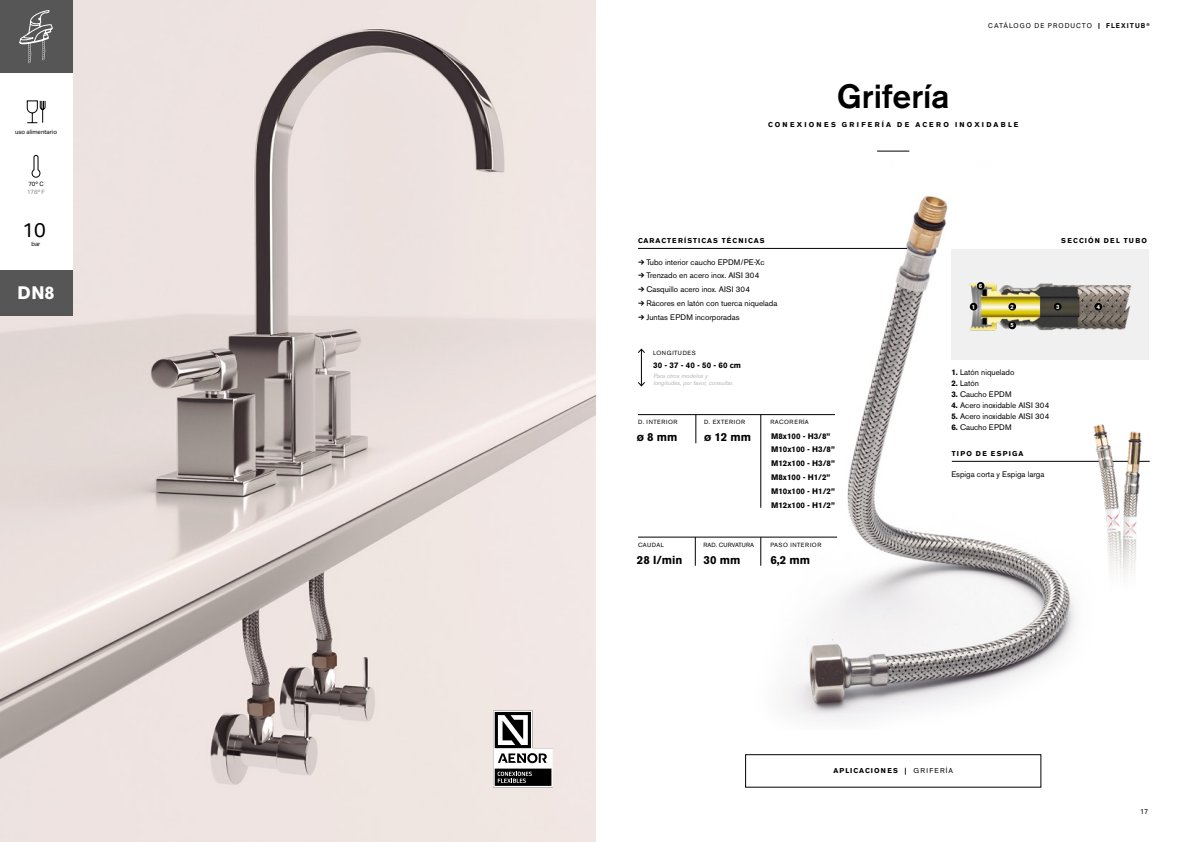
<style>
.page{position:relative;width:1191px;height:842px;background:#fff}
.page>*{position:absolute;margin:0;border:0;box-sizing:border-box;transform-origin:0 0}
.t1{font:500 33.4px "Akzidenz Grotesk BE";color:#000}
.t2{font:19.7px "Aktiv Grotesk Geberit";color:#000}
.t3{font:700 18px "Akzidenz Grotesk BE";color:#fff}
.t4{font:700 11.6px "Akzidenz Grotesk BE";color:#000}
.t5{font:8px "Akzidenz Grotesk BE";color:#000}
.t6{font:700 8px/13.8px "Akzidenz Grotesk BE";color:#000}
.t7{font:700 8px "Akzidenz Grotesk BE";letter-spacing:.02em;color:#000}
.t8{font:700 7px "Akzidenz Grotesk BE";letter-spacing:.15em;color:#000}
.t9{font:700 7px "Akzidenz Grotesk BE";letter-spacing:.32em;color:#000}
.t10{font:700 7px "Akzidenz Grotesk BE";letter-spacing:.17em;color:#000}
.t11{font:7px "Aktiv Grotesk Geberit";color:#000}
.t12{font:6.8px "Aktiv Grotesk Geberit";letter-spacing:.14em;color:#000}
.t13{font:italic 6px/7px "Akzidenz Grotesk BE";color:#b1b2b3}
.t14{font:6px "Akzidenz Grotesk BE";letter-spacing:.095em;color:#000}
.t15{font:6px "Aktiv Grotesk Geberit";color:#000}
.t16{font:6px "Akzidenz Grotesk BE";letter-spacing:.075em;color:#000}
.t17{font:6px "Akzidenz Grotesk BE";color:#000}
.t18{font:700 6px "Akzidenz Grotesk BE";color:#fff}
.t19{font:6px "Aktiv Grotesk Geberit";color:#878786}
.s1{font-weight:700}
.s2{font-family:"Aktiv Grotesk Geberit";font-weight:700}
.s3{font-weight:400}
</style>
<div class="page">
<img style="left:638px;top:195px;width:512px;height:525px">
<img style="left:0;top:0;width:595px;height:842px">
<div style="left:0;top:72px;width:72px;height:198px;background:#fff"></div>
<svg style="left:32px;top:155px;width:8px;height:23px"></svg>
<svg style="left:27px;top:100px;width:19px;height:23px"></svg>
<div style="left:745px;top:754px;width:296px;height:33px;border:1px solid #000"></div>
<hr style="left:638px;top:248px;width:269px;height:1px;background:#000">
<hr style="left:877px;top:151px;width:32px;height:1px;background:#000">
<svg style="left:493px;top:710px;width:60px;height:77px"></svg>
<hr style="left:638px;top:414px;width:197px;height:1px;background:#000">
<svg style="left:695px;top:415px;width:1px;height:28px"></svg>
<hr style="left:760px;top:415px;width:1px;height:93px;background:#000">
<hr style="left:951px;top:461px;width:198px;height:1px;background:#000">
<img style="left:1083px;top:409px;width:60px;height:199px">
<hr style="left:641px;top:349px;width:1px;height:37px;background:#000">
<svg style="left:638px;top:348px;width:7px;height:5px"></svg>
<svg style="left:638px;top:382px;width:7px;height:5px"></svg>
<hr style="left:638px;top:537px;width:199px;height:1px;background:#000">
<svg style="left:695px;top:537px;width:1px;height:29px"></svg>
<svg style="left:760px;top:537px;width:1px;height:29px"></svg>
<div style="left:950px;top:250px;width:198px;height:110px;background:#f0f0f0"></div>
<img style="left:969px;top:282px;width:163px;height:49px">
<div style="left:969px;top:303px;width:8px;height:7px;background:#000;border-radius:50%"></div>
<div style="left:1008px;top:303px;width:8px;height:7px;background:#000;border-radius:50%"></div>
<div style="left:1053px;top:303px;width:8px;height:7px;background:#000;border-radius:50%"></div>
<div style="left:1094px;top:303px;width:8px;height:7px;background:#000;border-radius:50%"></div>
<div style="left:1008px;top:322px;width:8px;height:7px;background:#000;border-radius:50%"></div>
<div style="left:977px;top:282px;width:7px;height:8px;background:#000;border-radius:50%"></div>
<div style="left:0;top:0;width:72px;height:72px;background:#565656"></div>
<svg style="left:20px;top:10px;width:32px;height:53px"></svg>
<div style="left:0;top:270px;width:72px;height:45px;background:#565656"></div>
<p class="t15" style="left:15px;top:129px;width:43px">uso alimentario</p>
<p class="t15" style="left:28px;top:180px;width:17px">70º C</p>
<p class="t19" style="left:27px;top:189px;width:19px">178º F</p>
<h2 class="t2" style="left:23px;top:218px;width:25px">10</h2>
<p class="t15" style="left:31px;top:240px;width:11px">bar</p>
<h3 class="t3" style="left:17px;top:283px;width:39px">DN8</h3>
<p class="t12" style="left:988px;top:22px;width:163px">CATÁLOGO DE PRODUCTO <span class="s1">| FLEXITUB®</span></p>
<h1 class="t1" style="left:837px;top:76px;width:114px">Grifería</h1>
<p class="t9" style="left:768px;top:121px;width:252px">CONEXIONES GRIFERÍA DE ACERO INOXIDABLE</p>
<p class="t8" style="left:638px;top:236px;width:128px">CARACTERÍSTICAS TÉCNICAS</p>
<p class="t10" style="left:1061px;top:236px;width:87px">SECCIÓN DEL TUBO</p>
<p class="t5" style="left:638px;top:257px;width:128px"><span class="s2">→</span> Tubo interior caucho EPDM/PE-Xc</p>
<p class="t5" style="left:638px;top:271px;width:123px"><span class="s2">→</span> Trenzado en acero inox. AISI 304</p>
<p class="t5" style="left:638px;top:285px;width:113px"><span class="s2">→</span> Casquillo acero inox. AISI 304</p>
<p class="t5" style="left:638px;top:298px;width:141px"><span class="s2">→</span> Rácores en latón con tuerca niquelada</p>
<p class="t5" style="left:638px;top:312px;width:103px"><span class="s2">→</span> Juntas EPDM incorporadas</p>
<p class="t18" style="left:979px;top:282px;width:5px">6</p>
<p class="t18" style="left:972px;top:303px;width:5px">1</p>
<p class="t18" style="left:1010px;top:303px;width:5px">2</p>
<p class="t18" style="left:1056px;top:303px;width:5px">3</p>
<p class="t18" style="left:1096px;top:303px;width:5px">4</p>
<p class="t18" style="left:1010px;top:322px;width:5px">5</p>
<p class="t14" style="left:653px;top:349px;width:44px">LONGITUDES</p>
<p class="t13" style="left:653px;top:373px;width:82px">Para otros modelos y longitudes, por favor, consultar.</p>
<p class="t7" style="left:653px;top:360px;width:89px">30 - 37 - 40 - 50 - 60 cm</p>
<p class="t14" style="left:638px;top:419px;width:41px">D. INTERIOR</p>
<p class="t14" style="left:704px;top:419px;width:43px">D. EXTERIOR</p>
<p class="t16" style="left:770px;top:419px;width:40px">RACORERÍA</p>
<h3 class="t4" style="left:637px;top:430px;width:42px">ø 8 mm</h3>
<h3 class="t4" style="left:704px;top:430px;width:49px">ø 12 mm</h3>
<p class="t6" style="left:771px;top:429px;width:65px">M8x100 - H3/8”<br>M10x100 - H3/8”<br>M12x100 - H3/8”<br>M8x100 - H1/2”<br>M10x100 - H1/2”<br>M12x100 - H1/2”</p>
<p class="t16" style="left:638px;top:541px;width:27px">CAUDAL</p>
<p class="t17" style="left:703px;top:541px;width:52px">RAD. CURVATURA</p>
<p class="t14" style="left:770px;top:541px;width:52px">PASO INTERIOR</p>
<h3 class="t4" style="left:637px;top:553px;width:47px">28 l/min</h3>
<h3 class="t4" style="left:703px;top:553px;width:39px">30 mm</h3>
<h3 class="t4" style="left:770px;top:553px;width:41px">6,2 mm</h3>
<p class="t5" style="left:951px;top:368px;width:64px"><span class="s1">1.</span> Latón niquelado</p>
<p class="t5" style="left:951px;top:379px;width:29px"><span class="s1">2.</span> Latón</p>
<p class="t5" style="left:951px;top:390px;width:62px"><span class="s1">3.</span> Caucho EPDM</p>
<p class="t5" style="left:951px;top:401px;width:100px"><span class="s1">4.</span> Acero inoxidable AISI 304</p>
<p class="t5" style="left:951px;top:412px;width:100px"><span class="s1">5.</span> Acero inoxidable AISI 304</p>
<p class="t5" style="left:951px;top:423px;width:62px"><span class="s1">6.</span> Caucho EPDM</p>
<p class="t10" style="left:951px;top:449px;width:73px">TIPO DE ESPIGA</p>
<p class="t5" style="left:951px;top:469px;width:94px">Espiga corta y Espiga larga</p>
<p class="t8" style="left:833px;top:767px;width:121px">APLICACIONES | <span class="s3">GRIFERÍA</span></p>
<p class="t11" style="left:1140px;top:807px;width:10px">17</p>
</div>
